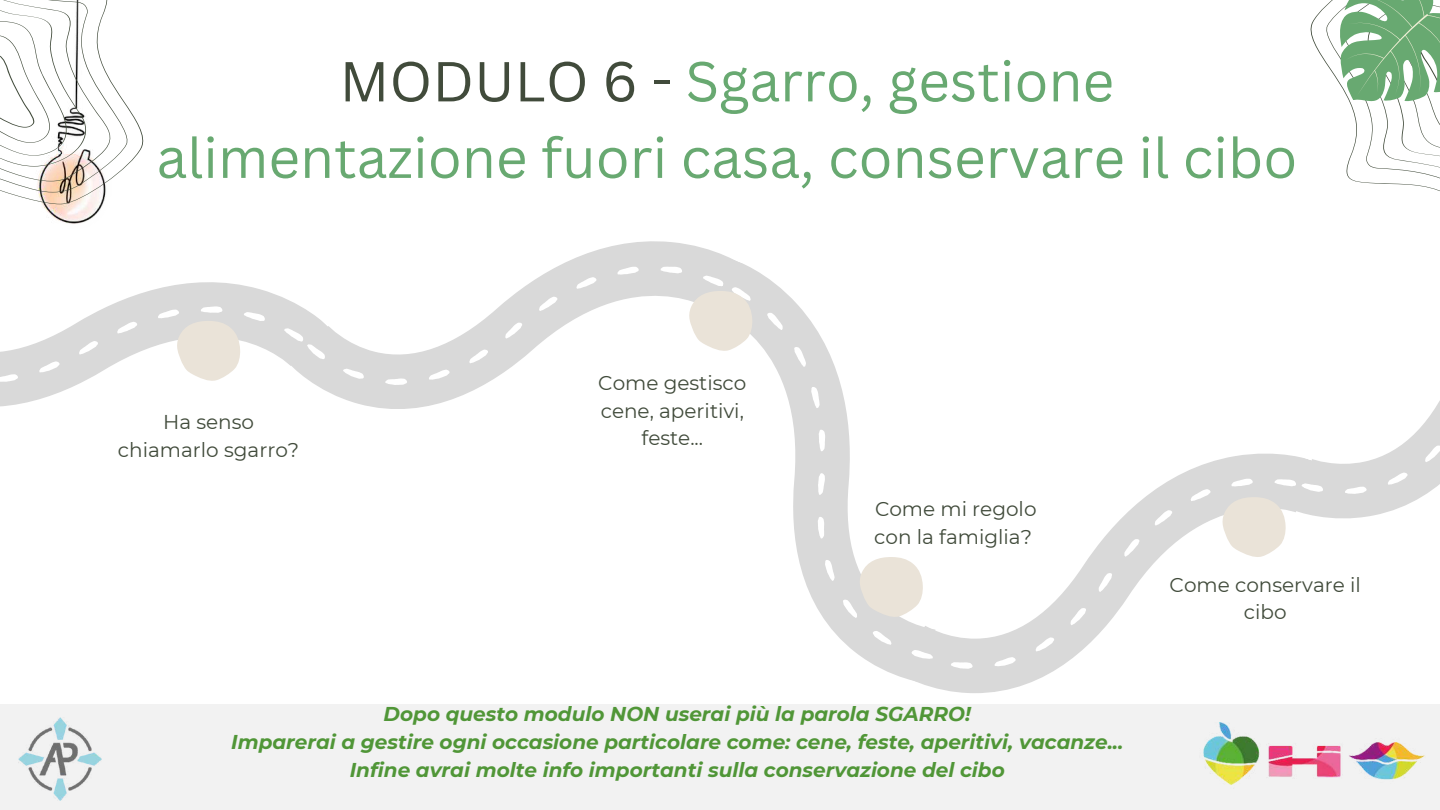
<style>
.page{position:relative;width:1440px;height:810px;background:#fff}
.page>*{position:absolute;margin:0;border:0;box-sizing:border-box;transform-origin:0 0}
.t1{font:55px/76.5px "Canva Sans";color:#68a971;text-align:center}
.t2{font:italic 700 20px/27.8px "Montserrat";color:#509637;text-align:center}
.t3{font:20px/27.8px "Montserrat";color:#414b3b;text-align:center}
.s1{color:#414b3b}
</style>
<div class="page">
<svg style="left:0;top:282px;width:283px;height:125px"></svg>
<svg style="left:283px;top:256px;width:449px;height:121px"></svg>
<svg style="left:305px;top:241px;width:420px;height:168px"></svg>
<svg style="left:908px;top:453px;width:389px;height:252px"></svg>
<svg style="left:621px;top:259px;width:418px;height:433px"></svg>
<svg style="left:640px;top:286px;width:385px;height:376px"></svg>
<svg style="left:1291px;top:453px;width:10px;height:112px"></svg>
<svg style="left:860px;top:557px;width:63px;height:60px;background:#ebe6dd"></svg>
<svg style="left:1223px;top:497px;width:63px;height:60px;background:#ebe5dd"></svg>
<svg style="left:689px;top:291px;width:63px;height:60px"></svg>
<svg style="left:177px;top:321px;width:63px;height:60px;background:#ebe5dd"></svg>
<div style="left:0;top:705px;width:1440px;height:105px;background:#f2f2f2"></div>
<img style="left:19px;top:717px;width:83px;height:83px">
<img style="left:1203px;top:723px;width:222px;height:62px">
<img style="left:42px;top:204px;width:61px;height:20px">
<svg style="left:1301px;top:0;width:139px;height:519px"></svg>
<svg style="left:0;top:0;width:144px;height:204px"></svg>
<h1 class="t1" style="left:156px;top:42px;width:1142px"><span class="s1">MODULO 6 -</span> Sgarro, gestione alimentazione fuori casa, conservare il cibo</h1>
<p class="t3" style="left:118px;top:408px;width:183px">Ha senso chiamarlo sgarro?</p>
<p class="t3" style="left:598px;top:369px;width:150px">Come gestisco cene, aperitivi, feste...</p>
<p class="t3" style="left:874px;top:495px;width:164px;text-align:left">Come mi regolo con la famiglia?</p>
<p class="t2" style="left:231px;top:700px;width:894px">Dopo questo modulo NON userai più la parola SGARRO!<br>Imparerai a gestire ogni occasione particolare come: cene, feste, aperitivi, vacanze...<br>Infine avrai molte info importanti sulla conservazione del cibo</p>
<p class="t3" style="left:1170px;top:571px;width:193px">Come conservare il cibo</p>
</div>
